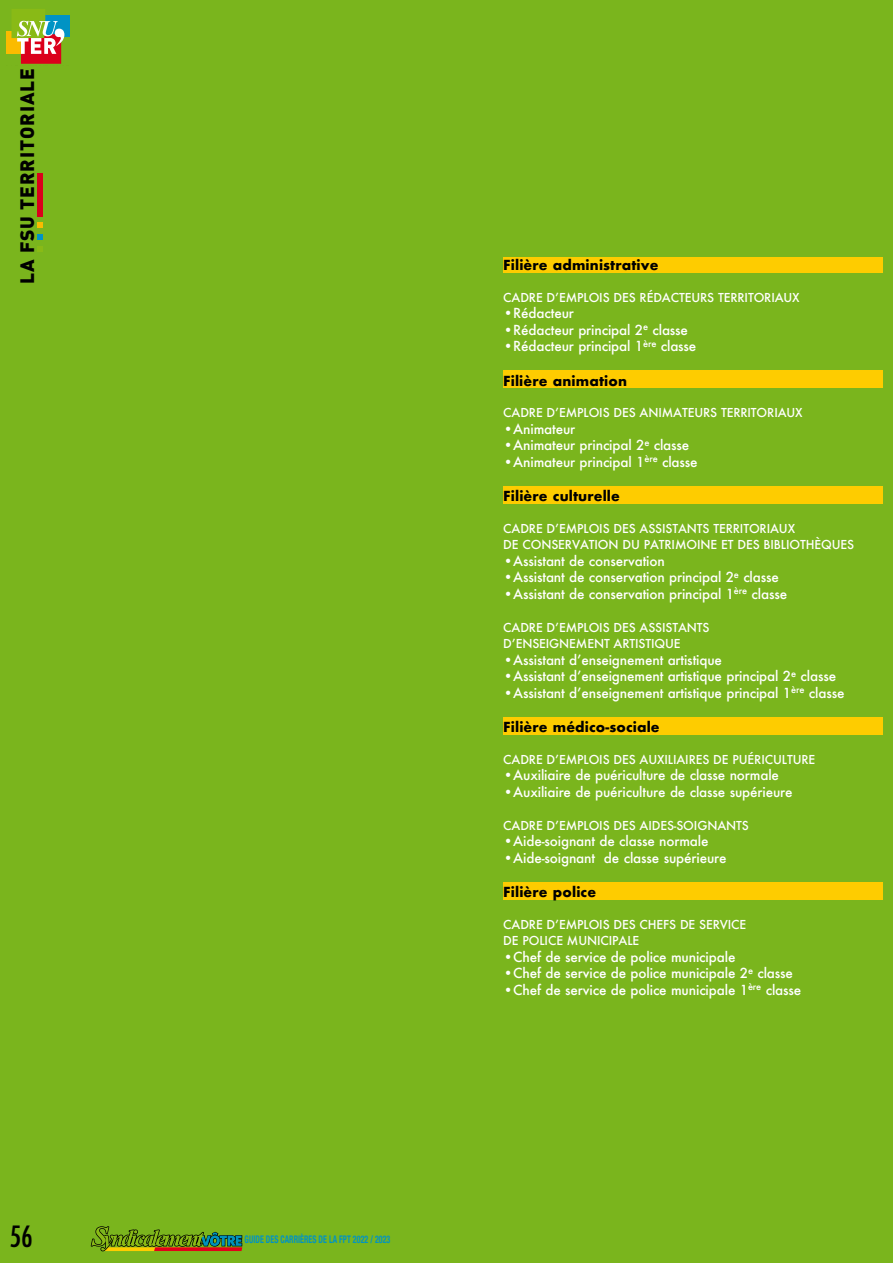
<style>
.page{position:relative;width:893px;height:1263px;background:#7ab51d}
.page>*{position:absolute;margin:0;border:0;box-sizing:border-box;transform-origin:0 0}
.t1{font:500 condensed 28.5px "Futura";color:#000}
.t2{font:900 19.2px "DIN";letter-spacing:.05em;color:#000}
.t3{font:500 13.5px "Futura";letter-spacing:-.01em;color:#fff}
.t4{font:700 13.5px "Futura";letter-spacing:.01em;color:#000}
.t5{font:500 12px/16.5px "Futura";letter-spacing:-.01em;color:#fff}
.t6{font:700 condensed 10.5px "Helvetica Neue";letter-spacing:.01em;color:#0093c4;scale:.75 1}
</style>
<div class="page">
<div style="left:503px;top:257px;width:380px;height:15px;background:#fecc00"></div>
<div style="left:503px;top:370px;width:380px;height:18px;background:#fecc00"></div>
<div style="left:503px;top:486px;width:380px;height:18px;background:#fecc00"></div>
<div style="left:503px;top:717px;width:380px;height:18px;background:#fecc00"></div>
<div style="left:503px;top:882px;width:380px;height:18px;background:#fecc00"></div>
<div style="left:6px;top:31px;width:23px;height:23px;background:#fabb00"></div>
<div style="left:34px;top:15px;width:35px;height:22px;background:#0093c4"></div>
<svg style="left:12px;top:9px;width:52px;height:55px"></svg>
<div style="left:37px;top:173px;width:6px;height:43px;background:#db001b"></div>
<svg style="left:37px;top:246px;width:6px;height:6px"></svg>
<svg style="left:37px;top:234px;width:6px;height:6px"></svg>
<svg style="left:37px;top:222px;width:6px;height:5px"></svg>
<svg style="left:91px;top:1226px;width:151px;height:25px"></svg>
<h2 class="t2" style="left:14px;top:284px;width:217px;rotate:-90deg">LA FSU TERRITORIALE</h2>
<h1 class="t1" style="left:9px;top:1218px;width:25px">56</h1>
<p class="t6" style="left:245px;top:1230px;width:196px">GUIDE DES CARRIÈRES DE LA FPT 2022 / 2023</p>
<p class="t4" style="left:503px;top:255px;width:157px">Filière administrative</p>
<p class="t5" style="left:503px;top:289px;width:298px">CADRE D’EMPLOIS DES RÉDACTEURS TERRITORIAUX</p>
<p class="t3" style="left:503px;top:304px;width:72px">•Rédacteur</p>
<p class="t3" style="left:503px;top:320px;width:186px">•Rédacteur principal 2<sup>e</sup> classe</p>
<p class="t3" style="left:503px;top:337px;width:195px">•Rédacteur principal 1<sup>ère</sup> classe</p>
<p class="t4" style="left:503px;top:371px;width:125px">Filière animation</p>
<p class="t5" style="left:503px;top:404px;width:301px">CADRE D’EMPLOIS DES ANIMATEURS TERRITORIAUX</p>
<p class="t3" style="left:503px;top:419px;width:74px">•Animateur</p>
<p class="t3" style="left:503px;top:436px;width:188px">•Animateur principal 2<sup>e</sup> classe</p>
<p class="t3" style="left:503px;top:452px;width:196px">•Animateur principal 1<sup>ère</sup> classe</p>
<p class="t4" style="left:503px;top:486px;width:118px">Filière culturelle</p>
<p class="t5" style="left:503px;top:520px;width:352px">CADRE D’EMPLOIS DES ASSISTANTS TERRITORIAUX<br>DE CONSERVATION DU PATRIMOINE ET DES BIBLIOTHÈQUES</p>
<p class="t3" style="left:503px;top:551px;width:163px">•Assistant de conservation</p>
<p class="t3" style="left:503px;top:568px;width:277px">•Assistant de conservation principal 2<sup>e</sup> classe</p>
<p class="t3" style="left:503px;top:584px;width:286px">•Assistant de conservation principal 1<sup>ère</sup> classe</p>
<p class="t5" style="left:503px;top:619px;width:208px">CADRE D’EMPLOIS DES ASSISTANTS<br>D’ENSEIGNEMENT ARTISTIQUE</p>
<p class="t3" style="left:503px;top:650px;width:220px">•Assistant d’enseignement artistique</p>
<p class="t3" style="left:503px;top:667px;width:334px">•Assistant d’enseignement artistique principal 2<sup>e</sup> classe</p>
<p class="t3" style="left:503px;top:683px;width:343px">•Assistant d’enseignement artistique principal 1<sup>ère</sup> classe</p>
<p class="t4" style="left:503px;top:717px;width:158px">Filière médico-sociale</p>
<p class="t5" style="left:503px;top:751px;width:314px">CADRE D’EMPLOIS DES AUXILIAIRES DE PUÉRICULTURE</p>
<p class="t3" style="left:503px;top:766px;width:277px">•Auxiliaire de puériculture de classe normale</p>
<p class="t3" style="left:503px;top:782px;width:291px">•Auxiliaire de puériculture de classe supérieure</p>
<p class="t5" style="left:503px;top:817px;width:247px">CADRE D’EMPLOIS DES AIDES-SOIGNANTS</p>
<p class="t3" style="left:503px;top:832px;width:207px">•Aide-soignant de classe normale</p>
<p class="t3" style="left:503px;top:848px;width:225px">•Aide-soignant de classe supérieure</p>
<p class="t4" style="left:503px;top:882px;width:94px">Filière police</p>
<p class="t5" style="left:503px;top:916px;width:245px">CADRE D’EMPLOIS DES CHEFS DE SERVICE<br>DE POLICE MUNICIPALE</p>
<p class="t3" style="left:503px;top:947px;width:234px">•Chef de service de police municipale</p>
<p class="t3" style="left:503px;top:964px;width:291px">•Chef de service de police municipale 2<sup>e</sup> classe</p>
<p class="t3" style="left:503px;top:980px;width:300px">•Chef de service de police municipale 1<sup>ère</sup> classe</p>
</div>
